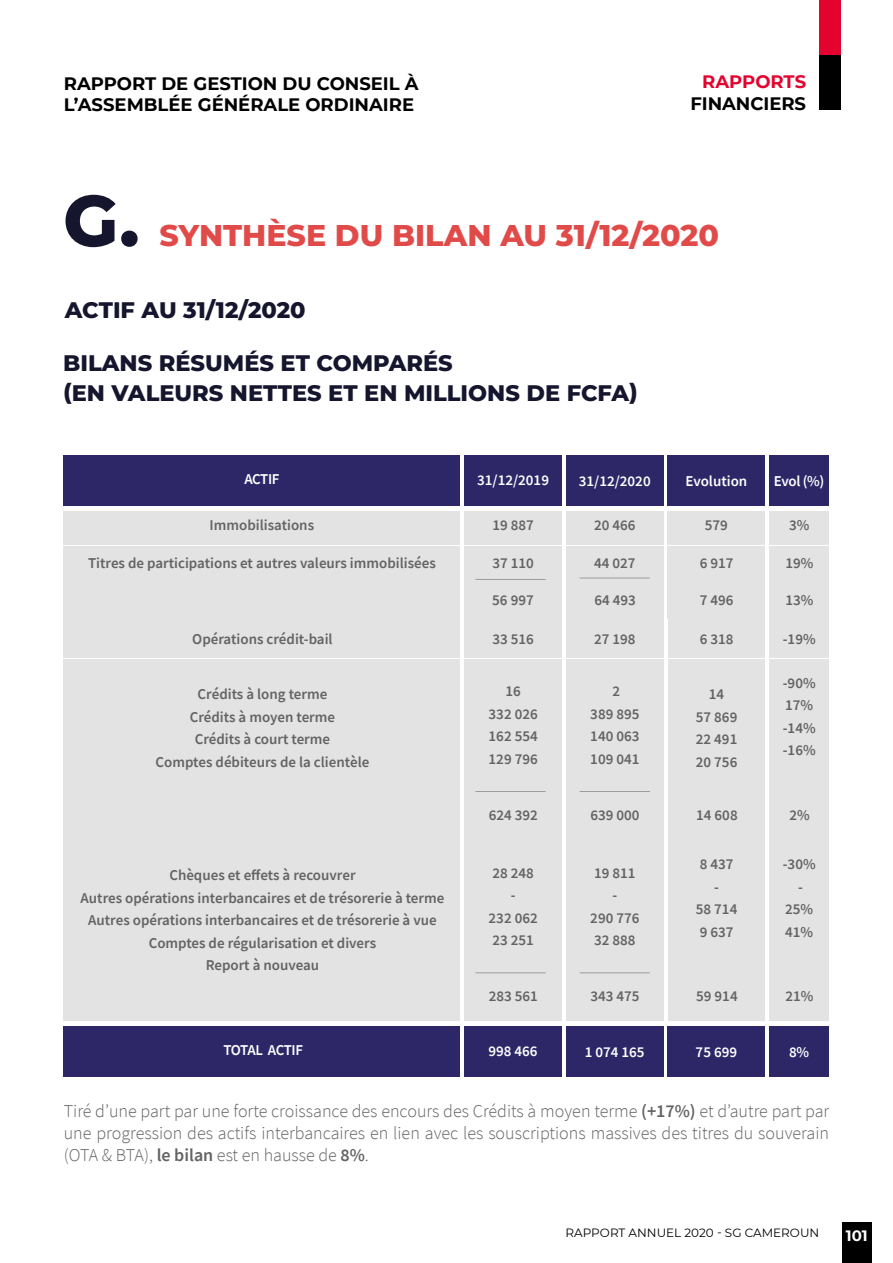
<style>
.page{position:relative;width:893px;height:1263px;background:#fff}
.page>*{position:absolute;margin:0;border:0;box-sizing:border-box;transform-origin:0 0}
.t1{font:800 72px "Montserrat";color:#15162e}
.t2{font:800 30px "Montserrat";color:#e04b49}
.t3{font:800 22.5px/30px "Montserrat";color:#15162e}
.t4{font:300 18px/21.6px "Source Sans Pro";color:#646363;text-align:justify}
.t5{font:700 18px/21.6px "Montserrat";color:#000}
.t6{font:700 18px "Montserrat";color:#e4032e}
.t7{font:600 15px/22.5px "Source Sans Pro";color:#646363;text-align:center}
.t8{font:600 15px "Source Sans Pro";color:#fff}
.t9{font:600 15px "Source Sans Pro";letter-spacing:-.04em;color:#fff}
.t10{font:700 15px "Montserrat";color:#fff}
.t11{font:12px "Montserrat";color:#000}
.s1{font-weight:600}
</style>
<div class="page">
<div style="left:842px;top:1222px;width:30px;height:41px;background:#000"></div>
<div style="left:819px;top:0;width:21px;height:55px;background:#e4032e"></div>
<div style="left:819px;top:55px;width:21px;height:55px;background:#000"></div>
<div style="left:64px;top:455px;width:396px;height:51px;background:#2d2767"></div>
<div style="left:64px;top:1026px;width:396px;height:51px;background:#2d2767"></div>
<div style="left:64px;top:511px;width:396px;height:33px;background:#e3e3e3"></div>
<div style="left:464px;top:511px;width:98px;height:33px;background:#e3e3e3"></div>
<div style="left:566px;top:511px;width:97px;height:33px;background:#e3e3e3"></div>
<div style="left:668px;top:511px;width:97px;height:33px;background:#e3e3e3"></div>
<div style="left:769px;top:511px;width:60px;height:33px;background:#e3e3e3"></div>
<div style="left:64px;top:546px;width:396px;height:72px;background:#e3e3e3"></div>
<div style="left:464px;top:546px;width:98px;height:72px;background:#e3e3e3"></div>
<div style="left:566px;top:546px;width:97px;height:72px;background:#e3e3e3"></div>
<div style="left:668px;top:546px;width:97px;height:72px;background:#e3e3e3"></div>
<div style="left:769px;top:546px;width:60px;height:72px;background:#e3e3e3"></div>
<div style="left:64px;top:619px;width:396px;height:39px;background:#e3e3e3"></div>
<div style="left:64px;top:659px;width:396px;height:180px;background:#e3e3e3"></div>
<div style="left:64px;top:840px;width:396px;height:180px;background:#e3e3e3"></div>
<div style="left:464px;top:619px;width:98px;height:39px;background:#e3e3e3"></div>
<div style="left:464px;top:659px;width:98px;height:180px;background:#e3e3e3"></div>
<div style="left:464px;top:840px;width:98px;height:180px;background:#e3e3e3"></div>
<div style="left:566px;top:619px;width:97px;height:39px;background:#e3e3e3"></div>
<div style="left:566px;top:659px;width:97px;height:180px;background:#e3e3e3"></div>
<div style="left:566px;top:840px;width:97px;height:180px;background:#e3e3e3"></div>
<div style="left:668px;top:619px;width:97px;height:39px;background:#e3e3e3"></div>
<div style="left:668px;top:659px;width:97px;height:180px;background:#e3e3e3"></div>
<div style="left:668px;top:840px;width:97px;height:180px;background:#e3e3e3"></div>
<div style="left:769px;top:619px;width:60px;height:39px;background:#e3e3e3"></div>
<div style="left:769px;top:659px;width:60px;height:180px;background:#e3e3e3"></div>
<div style="left:769px;top:840px;width:60px;height:180px;background:#e3e3e3"></div>
<div style="left:464px;top:455px;width:98px;height:51px;background:#2d2767"></div>
<div style="left:464px;top:1026px;width:98px;height:51px;background:#2d2767"></div>
<div style="left:566px;top:455px;width:97px;height:51px;background:#2d2767"></div>
<div style="left:566px;top:1026px;width:97px;height:51px;background:#2d2767"></div>
<div style="left:668px;top:455px;width:97px;height:51px;background:#2d2767"></div>
<div style="left:668px;top:1026px;width:97px;height:51px;background:#2d2767"></div>
<div style="left:769px;top:455px;width:60px;height:51px;background:#2d2767"></div>
<div style="left:769px;top:1026px;width:60px;height:51px;background:#2d2767"></div>
<hr style="left:475px;top:579px;width:71px;height:1px;background:#9d9d9c">
<hr style="left:475px;top:791px;width:71px;height:1px;background:#9d9d9c">
<hr style="left:475px;top:972px;width:71px;height:1px;background:#9d9d9c">
<hr style="left:580px;top:791px;width:70px;height:1px;background:#9d9d9c">
<hr style="left:580px;top:972px;width:70px;height:1px;background:#9d9d9c">
<hr style="left:580px;top:578px;width:70px;height:1px;background:#9d9d9c">
<p class="t5" style="left:64px;top:72px;width:356px">RAPPORT DE GESTION DU CONSEIL À<br>L’ASSEMBLÉE GÉNÉRALE ORDINAIRE</p>
<p class="t6" style="left:702px;top:69px;width:105px">RAPPORTS</p>
<p class="t5" style="left:690px;top:92px;width:117px">FINANCIERS</p>
<h1 class="t1" style="left:63px;top:168px;width:78px">G.</h1>
<h2 class="t2" style="left:159px;top:214px;width:561px">SYNTHÈSE DU BILAN AU 31/12/2020</h2>
<h3 class="t3" style="left:65px;top:294px;width:242px">ACTIF AU 31/12/2020</h3>
<h3 class="t3" style="left:63px;top:347px;width:576px">BILANS RÉSUMÉS ET COMPARÉS<br>(EN VALEURS NETTES ET EN MILLIONS DE FCFA)</h3>
<p class="t8" style="left:244px;top:469px;width:37px">ACTIF</p>
<p class="t8" style="left:477px;top:470px;width:73px">31/12/2019</p>
<p class="t8" style="left:579px;top:471px;width:73px">31/12/2020</p>
<p class="t8" style="left:685px;top:471px;width:63px">Evolution</p>
<p class="t8" style="left:774px;top:471px;width:52px">Evol (%)</p>
<p class="t7" style="left:210px;top:514px;width:106px">Immobilisations</p>
<p class="t7" style="left:492px;top:514px;width:43px">19 887</p>
<p class="t7" style="left:594px;top:514px;width:43px">20 466</p>
<p class="t7" style="left:705px;top:514px;width:25px">579</p>
<p class="t7" style="left:789px;top:514px;width:22px">3%</p>
<p class="t7" style="left:88px;top:551px;width:349px">Titres de participations et autres valeurs immobilisées</p>
<p class="t7" style="left:492px;top:551px;width:43px">37 110</p>
<p class="t7" style="left:492px;top:588px;width:43px">56 997</p>
<p class="t7" style="left:594px;top:588px;width:43px">64 493</p>
<p class="t7" style="left:700px;top:588px;width:35px">7 496</p>
<p class="t7" style="left:785px;top:588px;width:30px">13%</p>
<p class="t7" style="left:594px;top:551px;width:43px">44 027</p>
<p class="t7" style="left:700px;top:551px;width:35px">6 917</p>
<p class="t7" style="left:785px;top:551px;width:30px">19%</p>
<p class="t7" style="left:192px;top:628px;width:142px">Opérations crédit-bail</p>
<p class="t7" style="left:156px;top:683px;width:215px">Crédits à long terme<br>Crédits à moyen terme<br>Crédits à court terme<br>Comptes débiteurs de la clientèle</p>
<p class="t7" style="left:81px;top:864px;width:365px">Chèques et effets à recouvrer<br>Autres opérations interbancaires et de trésorerie à terme Autres opérations interbancaires et de trésorerie à vue Comptes de régularisation et divers<br>Report à nouveau</p>
<p class="t9" style="left:223px;top:1040px;width:81px">TOTAL ACTIF</p>
<p class="t7" style="left:492px;top:628px;width:43px">33 516</p>
<p class="t7" style="left:489px;top:680px;width:51px">16<br>332 026<br>162 554<br>129 796</p>
<p class="t7" style="left:489px;top:804px;width:51px">624 392</p>
<p class="t7" style="left:489px;top:861px;width:51px">28 248 -<br>232 062<br>23 251</p>
<p class="t7" style="left:489px;top:985px;width:51px">283 561</p>
<p class="t8" style="left:488px;top:1041px;width:51px">998 466</p>
<p class="t7" style="left:594px;top:628px;width:43px">27 198</p>
<p class="t7" style="left:590px;top:680px;width:51px">2<br>389 895<br>140 063<br>109 041</p>
<p class="t7" style="left:590px;top:804px;width:51px">639 000</p>
<p class="t7" style="left:590px;top:861px;width:51px">19 811 -<br>290 776<br>32 888</p>
<p class="t7" style="left:590px;top:985px;width:51px">343 475</p>
<p class="t8" style="left:585px;top:1042px;width:61px">1 074 165</p>
<p class="t7" style="left:700px;top:628px;width:35px">6 318</p>
<p class="t7" style="left:696px;top:683px;width:43px">14<br>57 869<br>22 491<br>20 756</p>
<p class="t7" style="left:783px;top:628px;width:34px">-19%</p>
<p class="t7" style="left:783px;top:671px;width:34px;text-align:left">-90%<br>17% -14% -16%</p>
<p class="t7" style="left:696px;top:804px;width:43px">14 608</p>
<p class="t7" style="left:789px;top:804px;width:22px">2%</p>
<p class="t7" style="left:696px;top:853px;width:43px">8 437 -<br>58 714<br>9 637</p>
<p class="t7" style="left:783px;top:853px;width:34px">-30% -<br>25%<br>41%</p>
<p class="t7" style="left:696px;top:985px;width:43px">59 914</p>
<p class="t7" style="left:785px;top:985px;width:30px">21%</p>
<p class="t8" style="left:696px;top:1042px;width:43px">75 699</p>
<p class="t8" style="left:789px;top:1042px;width:21px">8%</p>
<p class="t4" style="left:64px;top:1101px;width:767px">Tiré d’une part par une forte croissance des encours des Crédits à moyen terme <span class="s1">(+17%)</span> et d’autre part par une progression des actifs interbancaires en lien avec les souscriptions massives des titres du souverain (OTA &amp; BTA), <span class="s1">le bilan</span> est en hausse de <span class="s1">8%</span>.</p>
<p class="t11" style="left:565px;top:1224px;width:255px">RAPPORT ANNUEL 2020 - SG CAMEROUN</p>
<p class="t10" style="left:846px;top:1225px;width:23px">101</p>
</div>
